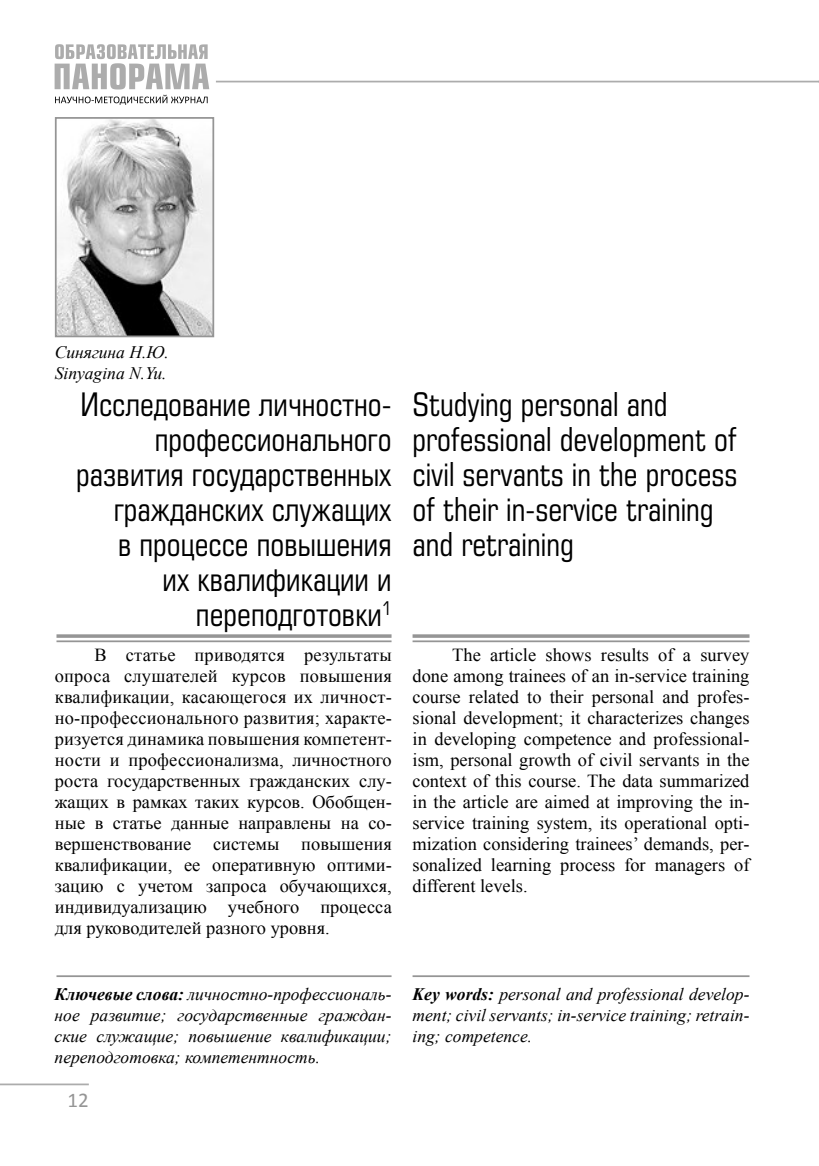
<style>
.page{position:relative;width:819px;height:1166px;background:#fff}
.page>*{position:absolute;margin:0;border:0;box-sizing:border-box;transform-origin:0 0}
.t1{font:31.5px/35px "Europe Cond";color:#000;text-align:right}
.t2{font:21px "Calibri";color:#959595}
.t3{font:18.38px/21px "Times New Roman";color:#000;text-align:justify}
.t4{font:italic 17.5px/21px "Times New Roman";color:#000;text-align:justify}
.s1{font-weight:700}
</style>
<div class="page">
<hr style="left:216px;top:81px;width:603px;height:1px;background:#acacac">
<svg style="left:55px;top:44px;width:154px;height:61px"></svg>
<hr style="left:0;top:1083px;width:89px;height:2px;background:#acacac">
<svg style="left:56px;top:634px;width:335px;height:4px"></svg>
<hr style="left:56px;top:640px;width:335px;height:2px;background:#959595">
<hr style="left:56px;top:975px;width:335px;height:2px;background:#959595">
<svg style="left:412px;top:634px;width:337px;height:4px"></svg>
<hr style="left:412px;top:640px;width:337px;height:2px;background:#959595">
<hr style="left:412px;top:975px;width:337px;height:2px;background:#959595">
<img style="left:58px;top:120px;width:153px;height:214px">
<div style="left:55px;top:117px;width:159px;height:220px;border:2px solid #959595"></div>
<p class="t4" style="left:55px;top:341px;width:116px">Синягина Н.Ю.<br>Sinyagina N.Yu.</p>
<h1 class="t1" style="left:76px;top:386px;width:317px">Исследование личностно&shy;профессионального развития государственных гражданских служащих<br>в процессе повышения<br>их квалификации и переподготовки<sup>1</sup></h1>
<h1 class="t1" style="left:412px;top:386px;width:326px;text-align:left">Studying personal and professional development of civil servants in the process of their in-service training and retraining</h1>
<p class="t3" style="left:55px;top:644px;width:338px;text-indent:40px">В статье приводятся результаты опроса слушателей курсов повышения квалификации, касающегося их личност&shy;но-профессионального развития; характе&shy;ризуется динамика повышения компетент&shy;ности и профессионализма, личностного роста государственных гражданских слу&shy;жащих в рамках таких курсов. Обобщен&shy;ные в статье данные направлены на со&shy;вершенствование системы повышения квалификации, ее оперативную оптими&shy;зацию с учетом запроса обучающихся, индивидуализацию учебного процесса для руководителей разного уровня.</p>
<p class="t3" style="left:412px;top:644px;width:338px;text-indent:40px">The article shows results of a survey done among trainees of an in-service training course related to their personal and profes&shy;sional development; it characterizes changes in developing competence and professional&shy;ism, personal growth of civil servants in the context of this course. The data summarized in the article are aimed at improving the in&shy;service training system, its operational opti&shy;mization considering trainees’ demands, per&shy;sonalized learning process for managers of different levels.</p>
<p class="t4" style="left:55px;top:983px;width:338px"><span class="s1">Ключевые слова:</span> личностно-профессиональ&shy;ное развитие; государственные граждан&shy;ские служащие; повышение квалификации; переподготовка; компетентность.</p>
<p class="t2" style="left:68px;top:1086px;width:23px">12</p>
<p class="t4" style="left:412px;top:983px;width:338px"><span class="s1">Key words:</span> personal and professional develop&shy;ment; civil servants; in-service training; retrain&shy;ing; competence.</p>
</div>
